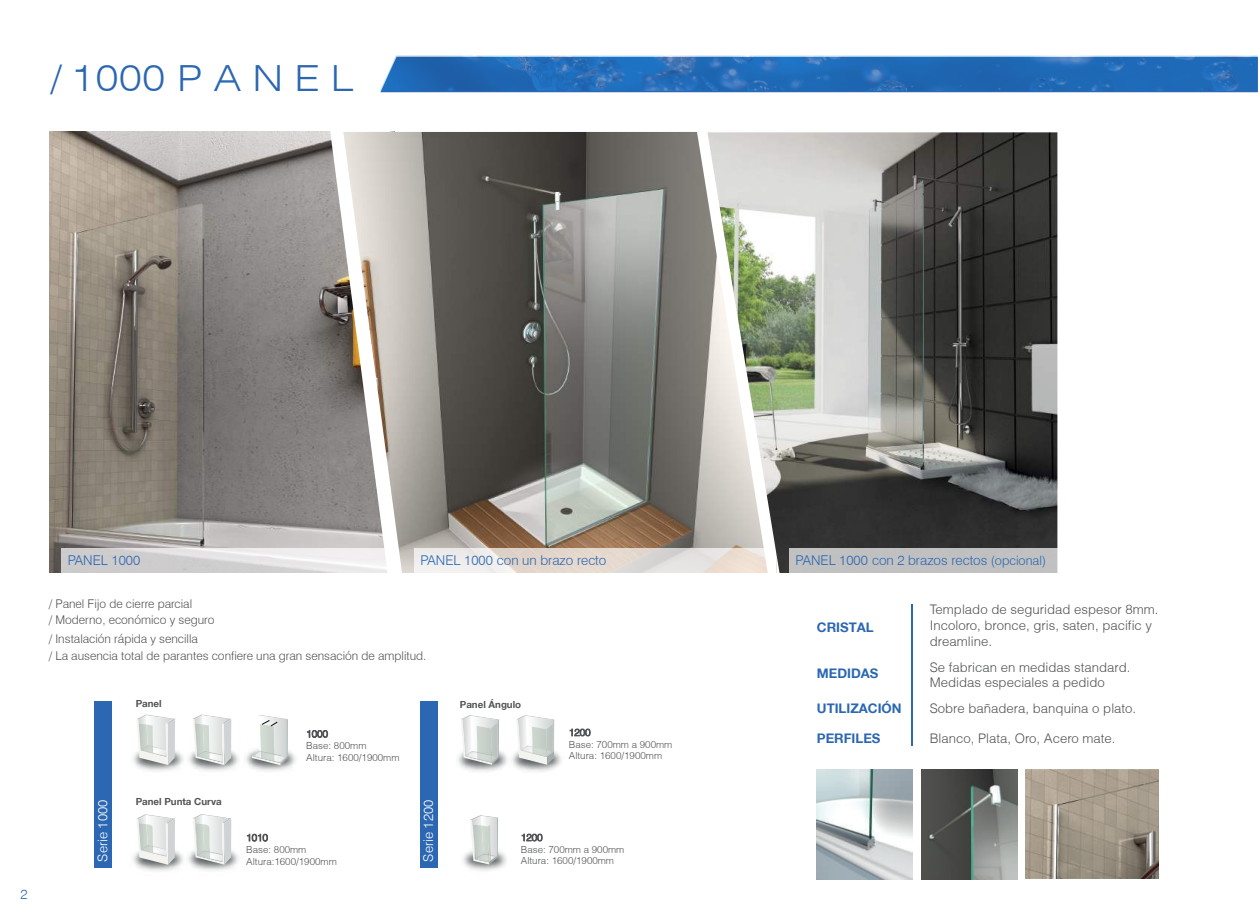
<style>
.page{position:relative;width:1259px;height:919px;background:#fff}
.page>*{position:absolute;margin:0;border:0;box-sizing:border-box;transform-origin:0 0}
.t1{font:300 expanded 36px "Swiss 721 BT";color:#2b67b2}
.t2{font:300 13.5px "Swiss 721 BT";color:#2b67b2}
.t3{font:300 13.5px "Swiss 721 BT";color:#fff}
.t4{font:300 13.2px/15.9px "Helvetica";color:#515356}
.t5{font:700 13.2px "Helvetica 75";color:#2b67b2}
.t6{font:300 12px/16.8px "Swiss 721 BT";color:#515356}
.t7{font:300 9.75px/11.7px "Helvetica";color:#515356}
.t8{font:700 9.75px "Helvetica 75";color:#515356}
.s1{font-size:12.75px}
</style>
<div class="page">
<img style="left:49px;top:132px;width:280px;height:441px">
<svg style="left:329px;top:131px;width:66px;height:417px;background:#95918f"></svg>
<img style="left:343px;top:132px;width:354px;height:441px">
<svg style="left:697px;top:132px;width:10px;height:416px;background:#9a9792"></svg>
<img style="left:707px;top:132px;width:350px;height:441px">
<svg style="left:61px;top:548px;width:334px;height:25px"></svg>
<svg style="left:414px;top:548px;width:359px;height:25px;background:#e7e0d9"></svg>
<div style="left:789px;top:548px;width:269px;height:25px;background:#c1c1c1"></div>
<img style="left:94px;top:701px;width:44px;height:97px">
<img style="left:138px;top:751px;width:57px;height:20px">
<img style="left:195px;top:719px;width:134px;height:52px">
<svg style="left:136px;top:714px;width:40px;height:51px"></svg>
<svg style="left:193px;top:714px;width:38px;height:51px"></svg>
<svg style="left:252px;top:715px;width:36px;height:50px"></svg>
<img style="left:94px;top:798px;width:44px;height:70px">
<img style="left:138px;top:819px;width:131px;height:52px">
<svg style="left:136px;top:814px;width:39px;height:50px"></svg>
<svg style="left:193px;top:814px;width:38px;height:50px"></svg>
<img style="left:420px;top:701px;width:42px;height:98px">
<svg style="left:461px;top:715px;width:1px;height:49px"></svg>
<img style="left:462px;top:715px;width:129px;height:57px">
<svg style="left:516px;top:715px;width:38px;height:49px"></svg>
<img style="left:420px;top:799px;width:123px;height:72px">
<svg style="left:470px;top:815px;width:28px;height:49px"></svg>
<svg style="left:247px;top:833px;width:21px;height:8px"></svg>
<svg style="left:307px;top:730px;width:21px;height:7px"></svg>
<svg style="left:522px;top:833px;width:20px;height:8px"></svg>
<svg style="left:570px;top:728px;width:20px;height:8px"></svg>
<hr style="left:911px;top:604px;width:1px;height:141px;background:#2b67b2">
<img style="left:921px;top:769px;width:96px;height:110px">
<img style="left:817px;top:769px;width:96px;height:110px">
<img style="left:1025px;top:769px;width:133px;height:109px">
<svg style="left:380px;top:57px;width:878px;height:35px"></svg>
<img style="left:380px;top:56px;width:877px;height:35px">
<h1 class="t1" style="left:51px;top:57px;width:305px">/ 1000 P A N E L</h1>
<p class="t2" style="left:20px;top:886px;width:9px">2</p>
<p class="t2" style="left:68px;top:552px;width:74px">PANEL 1000</p>
<p class="t2" style="left:420px;top:552px;width:188px">PANEL 1000 con un brazo recto</p>
<p class="t2" style="left:795px;top:552px;width:252px">PANEL 1000 con 2 brazos rectos <span class="s1">(opcional)</span></p>
<p class="t6" style="left:49px;top:594px;width:167px">/ Panel Fijo de cierre parcial<br>/ Moderno, económico y seguro</p>
<p class="t6" style="left:49px;top:630px;width:379px">/ Instalación rápida y sencilla<br>/ La ausencia total de parantes confiere una gran sensación de amplitud.</p>
<p class="t4" style="left:929px;top:601px;width:230px">Templado de seguridad espesor 8mm.<br>Incoloro, bronce, gris, saten, pacific y dreamline.</p>
<p class="t4" style="left:929px;top:658px;width:202px">Se fabrican en medidas standard.<br>Medidas especiales a pedido</p>
<p class="t4" style="left:929px;top:700px;width:208px">Sobre bañadera, banquina o plato.</p>
<p class="t4" style="left:929px;top:729px;width:187px">Blanco, Plata, Oro, Acero mate.</p>
<p class="t5" style="left:817px;top:618px;width:58px">CRISTAL</p>
<p class="t5" style="left:817px;top:665px;width:63px">MEDIDAS</p>
<p class="t5" style="left:817px;top:700px;width:86px">UTILIZACIÓN</p>
<p class="t5" style="left:817px;top:729px;width:65px">PERFILES</p>
<p class="t8" style="left:460px;top:698px;width:63px">Panel Ángulo</p>
<p class="t8" style="left:136px;top:697px;width:27px">Panel</p>
<p class="t7" style="left:306px;top:727px;width:95px">1000<br>Base: 800mm<br>Altura: 1600/1900mm</p>
<p class="t7" style="left:569px;top:738px;width:105px">Base: 700mm a 900mm<br>Altura: 1600/1900mm</p>
<p class="t8" style="left:136px;top:795px;width:87px">Panel Punta Curva</p>
<p class="t3" style="left:95px;top:861px;width:63px;rotate:-90deg">Serie 1000</p>
<p class="t3" style="left:420px;top:861px;width:63px;rotate:-90deg">Serie 1200</p>
<p class="t7" style="left:246px;top:831px;width:92px">1010<br>Base: 800mm<br>Altura:1600/1900mm</p>
<p class="t7" style="left:521px;top:843px;width:105px">Base: 700mm a 900mm<br>Altura: 1600/1900mm</p>
</div>
